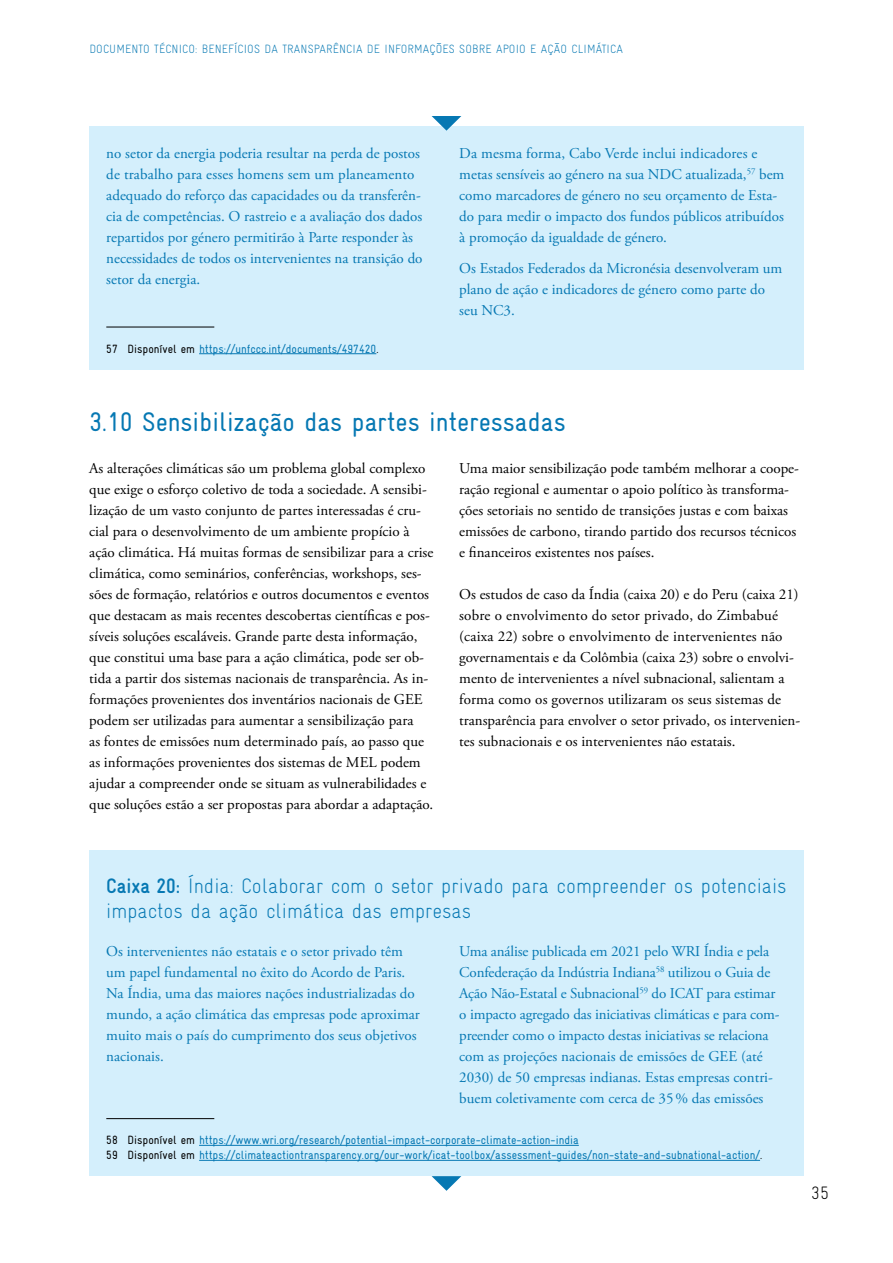
<style>
.page{position:relative;width:893px;height:1263px;background:#fff}
.page>*{position:absolute;margin:0;border:0;box-sizing:border-box;transform-origin:0 0}
.t1{font:27px "Gravur Condensed Pro";color:#0678b3}
.t2{font:300 21px/25.2px "Gravur Condensed Pro";color:#0678b3}
.t3{font:300 18px "Gravur Condensed Pro";color:#000}
.t4{font:15px/21px "Adobe Garamond Pro";color:#000}
.t5{font:15px/21px "Adobe Garamond Pro";color:#0678b3}
.t6{font:12px/15px "Gravur Condensed Pro";color:#0678b3}
.t7{font:300 12px "Gravur Condensed Pro";letter-spacing:.01em;color:#0678b3}
.s1{color:#000}
.s2{font-weight:700}
</style>
<div class="page">
<div style="left:89px;top:126px;width:715px;height:243px;background:#d4effc"></div>
<hr style="left:106px;top:327px;width:108px;height:1px;background:#000">
<hr style="left:199px;top:353px;width:177px;height:1px;background:#0678b3">
<div style="left:89px;top:850px;width:715px;height:326px;background:#d4effc"></div>
<hr style="left:106px;top:1118px;width:108px;height:1px;background:#000">
<hr style="left:199px;top:1145px;width:380px;height:1px;background:#0678b3">
<hr style="left:199px;top:1160px;width:561px;height:1px;background:#0678b3">
<svg style="left:432px;top:116px;width:29px;height:15px"></svg>
<svg style="left:432px;top:1176px;width:29px;height:15px"></svg>
<p class="t7" style="left:89px;top:41px;width:535px">DOCUMENTO TÉCNICO: BENEFÍCIOS DA TRANSPARÊNCIA DE INFORMAÇÕES SOBRE APOIO E AÇÃO CLIMÁTICA</p>
<p class="t5" style="left:106px;top:143px;width:318px">no setor da energia poderia resultar na perda de postos de trabalho para esses homens sem um planeamento adequado do reforço das capacidades ou da transferên&shy;cia de competências. O rastreio e a avaliação dos dados repartidos por género permitirão à Parte responder às necessidades de todos os intervenientes na transição do setor da energia.</p>
<p class="t6" style="left:106px;top:341px;width:274px"><span class="s1">57 Disponível em</span> https://unfccc.int/documents/497420<span class="s1">.</span></p>
<p class="t5" style="left:459px;top:143px;width:327px">Da mesma forma, Cabo Verde inclui indicadores e metas sensíveis ao género na sua NDC atualizada,<sup>57</sup> bem como marcadores de género no seu orçamento de Esta&shy;do para medir o impacto dos fundos públicos atribuídos à promoção da igualdade de género.</p>
<p class="t5" style="left:459px;top:258px;width:325px">Os Estados Federados da Micronésia desenvolveram um plano de ação e indicadores de género como parte do seu NC3.</p>
<h1 class="t1" style="left:89px;top:406px;width:478px">3.10 Sensibilização das partes interessadas</h1>
<p class="t4" style="left:89px;top:458px;width:346px">As alterações climáticas são um problema global complexo que exige o esforço coletivo de toda a sociedade. A sensibi&shy;lização de um vasto conjunto de partes interessadas é cru&shy;cial para o desenvolvimento de um ambiente propício à ação climática. Há muitas formas de sensibilizar para a crise climática, como seminários, conferências, workshops, ses&shy;sões de formação, relatórios e outros documentos e eventos que destacam as mais recentes descobertas científicas e pos&shy;síveis soluções escaláveis. Grande parte desta informação, que constitui uma base para a ação climática, pode ser ob&shy;tida a partir dos sistemas nacionais de transparência. As in&shy;formações provenientes dos inventários nacionais de GEE podem ser utilizadas para aumentar a sensibilização para<br>as fontes de emissões num determinado país, ao passo que as informações provenientes dos sistemas de MEL podem ajudar a compreender onde se situam as vulnerabilidades e que soluções estão a ser propostas para abordar a adaptação.</p>
<p class="t4" style="left:459px;top:458px;width:341px">Uma maior sensibilização pode também melhorar a coope&shy;ração regional e aumentar o apoio político às transforma&shy;ções setoriais no sentido de transições justas e com baixas emissões de carbono, tirando partido dos recursos técnicos e financeiros existentes nos países.</p>
<p class="t4" style="left:459px;top:584px;width:342px">Os estudos de caso da Índia (caixa 20) e do Peru (caixa 21) sobre o envolvimento do setor privado, do Zimbabué (caixa 22) sobre o envolvimento de intervenientes não governamentais e da Colômbia (caixa 23) sobre o envolvi&shy;mento de intervenientes a nível subnacional, salientam a forma como os governos utilizaram os seus sistemas de transparência para envolver o setor privado, os intervenien&shy;tes subnacionais e os intervenientes não estatais.</p>
<h2 class="t2" style="left:106px;top:873px;width:682px"><span class="s2">Caixa 20:</span> Índia: Colaborar com o setor privado para compreender os potenciais impactos da ação climática das empresas</h2>
<p class="t5" style="left:106px;top:941px;width:315px">Os intervenientes não estatais e o setor privado têm um papel fundamental no êxito do Acordo de Paris.<br>Na Índia, uma das maiores nações industrializadas do mundo, a ação climática das empresas pode aproximar muito mais o país do cumprimento dos seus objetivos nacionais.</p>
<p class="t5" style="left:459px;top:941px;width:322px">Uma análise publicada em 2021 pelo WRI Índia e pela Confederação da Indústria Indiana<sup>58</sup> utilizou o Guia de Ação Não-Estatal e Subnacional<sup>59</sup> do ICAT para estimar o impacto agregado das iniciativas climáticas e para com&shy;preender como o impacto destas iniciativas se relaciona com as projeções nacionais de emissões de GEE (até 2030) de 50 empresas indianas. Estas empresas contri&shy;buem coletivamente com cerca de 35% das emissões</p>
<p class="t6" style="left:106px;top:1132px;width:657px"><span class="s1">58 Disponível em</span> https://www.wri.org/research/potential-impact-corporate-climate-action-india<br><span class="s1">59 Disponível em</span> https://climateactiontransparency.org/our-work/icat-toolbox/assessment-guides/non-state-and-subnational-action/<span class="s1">.</span></p>
<p class="t3" style="left:811px;top:1182px;width:20px">35</p>
</div>
